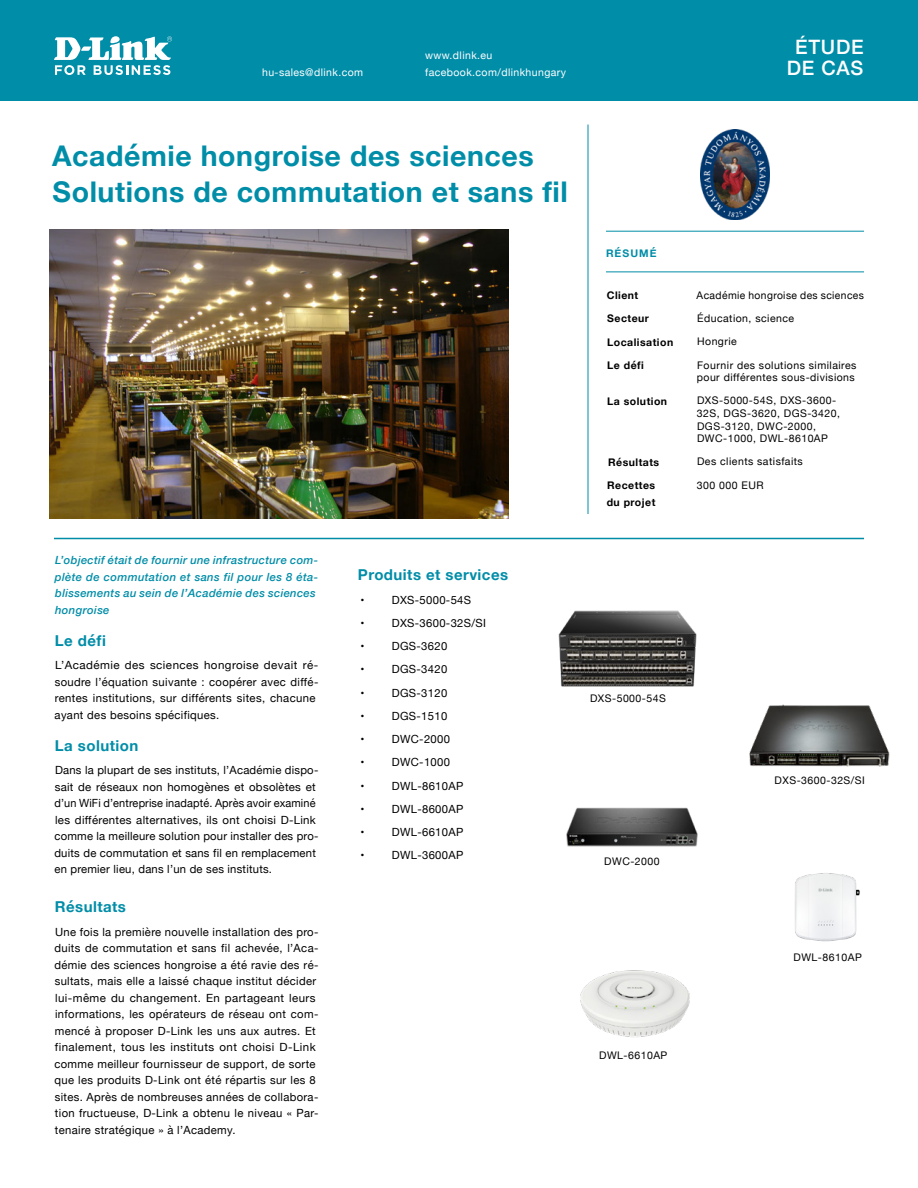
<style>
.page{position:relative;width:918px;height:1188px;background:#fff}
.page>*{position:absolute;margin:0;border:0;box-sizing:border-box;transform-origin:0 0}
.t1{font:700 28.5px/36px "Helvetica Neue";letter-spacing:.02em;color:#008da8}
.t2{font:500 19.8px/21.1px "Helvetica Neue";letter-spacing:.04em;color:#fff;text-align:center}
.t3{font:700 15px "Helvetica Neue";letter-spacing:.03em;color:#008da8}
.t4{font:11.25px/16.5px "Helvetica Neue";letter-spacing:.03em;color:#000}
.t5{font:italic 500 11.25px/16.5px "Helvetica Neue";letter-spacing:.03em;color:#008da8}
.t6{font:10.5px/12.6px "Helvetica Neue";letter-spacing:.045em;color:#000}
.t7{font:700 10.5px/16.5px "Helvetica Neue";letter-spacing:.045em;color:#000}
.t8{font:10.5px "Helvetica Neue";letter-spacing:.04em;color:#fff}
.t9{font:700 10.5px "Helvetica Neue";letter-spacing:.1em;color:#008da8}
</style>
<div class="page">
<hr style="left:54px;top:538px;width:810px;height:1px;background:#008da8">
<hr style="left:588px;top:125px;width:1px;height:389px;background:#008da8">
<div style="left:0;top:0;width:918px;height:100px;background:#008da8"></div>
<svg style="left:54px;top:36px;width:118px;height:39px"></svg>
<hr style="left:606px;top:272px;width:258px;height:1px;background:#008da8">
<hr style="left:606px;top:231px;width:258px;height:1px;background:#008da8">
<img style="left:50px;top:229px;width:459px;height:289px">
<img style="left:701px;top:129px;width:68px;height:90px">
<img style="left:558px;top:610px;width:139px;height:77px">
<img style="left:566px;top:807px;width:132px;height:40px">
<img style="left:795px;top:873px;width:65px;height:69px">
<img style="left:749px;top:704px;width:141px;height:63px">
<img style="left:580px;top:970px;width:110px;height:68px">
<p class="t8" style="left:425px;top:48px;width:69px">www.dlink.eu</p>
<p class="t8" style="left:262px;top:65px;width:103px">hu-sales@dlink.com</p>
<p class="t8" style="left:425px;top:65px;width:142px">facebook.com/dlinkhungary</p>
<p class="t2" style="left:787px;top:35px;width:79px">ÉTUDE<br>DE CAS</p>
<p class="t1" style="left:52px;top:139px;width:517px">Académie hongroise des sciences<br>Solutions de commutation et sans fil</p>
<p class="t5" style="left:55px;top:551px;width:265px">L’objectif était de fournir une infrastructure com&shy;plète de commutation et sans fil pour les 8 éta&shy;blissements au sein de l’Académie des sciences hongroise</p>
<p class="t3" style="left:55px;top:629px;width:53px">Le défi</p>
<p class="t4" style="left:55px;top:658px;width:265px">L’Académie des sciences hongroise devait ré&shy;soudre l’équation suivante : coopérer avec diffé&shy;rentes institutions, sur différents sites, chacune ayant des besoins spécifiques.</p>
<p class="t3" style="left:55px;top:734px;width:85px">La solution</p>
<p class="t4" style="left:54px;top:763px;width:265px">Dans la plupart de ses instituts, l’Académie dispo&shy;sait de réseaux non homogènes et obsolètes et d’un WiFi d’entreprise inadapté. Après avoir examiné les différentes alternatives, ils ont choisi D-Link comme la meilleure solution pour installer des pro&shy;duits de commutation et sans fil en remplacement en premier lieu, dans l’un de ses instituts.</p>
<p class="t3" style="left:55px;top:895px;width:73px">Résultats</p>
<p class="t4" style="left:54px;top:924px;width:265px">Une fois la première nouvelle installation des pro&shy;duits de commutation et sans fil achevée, l’Aca&shy;démie des sciences hongroise a été ravie des ré&shy;sultats, mais elle a laissé chaque institut décider lui-même du changement. En partageant leurs informations, les opérateurs de réseau ont com&shy;mencé à proposer D-Link les uns aux autres. Et finalement, tous les instituts ont choisi D-Link comme meilleur fournisseur de support, de sorte que les produits D-Link ont été répartis sur les 8 sites. Après de nombreuses années de collabora&shy;tion fructueuse, D-Link a obtenu le niveau « Par&shy;tenaire stratégique » à l’Academy.</p>
<p class="t3" style="left:358px;top:563px;width:152px">Produits et services</p>
<p class="t4" style="left:360px;top:592px;width:5px">•</p>
<p class="t4" style="left:392px;top:592px;width:81px">DXS-5000-54S</p>
<p class="t4" style="left:360px;top:615px;width:5px">•</p>
<p class="t4" style="left:392px;top:615px;width:96px">DXS-3600-32S/SI</p>
<p class="t4" style="left:360px;top:638px;width:5px">•</p>
<p class="t4" style="left:392px;top:638px;width:57px">DGS-3620</p>
<p class="t4" style="left:360px;top:662px;width:5px">•</p>
<p class="t4" style="left:392px;top:662px;width:57px">DGS-3420</p>
<p class="t4" style="left:360px;top:685px;width:5px">•</p>
<p class="t4" style="left:392px;top:685px;width:57px">DGS-3120</p>
<p class="t4" style="left:360px;top:708px;width:5px">•</p>
<p class="t4" style="left:392px;top:708px;width:57px">DGS-1510</p>
<p class="t4" style="left:360px;top:731px;width:5px">•</p>
<p class="t4" style="left:392px;top:731px;width:60px">DWC-2000</p>
<p class="t4" style="left:360px;top:755px;width:5px">•</p>
<p class="t4" style="left:392px;top:755px;width:60px">DWC-1000</p>
<p class="t4" style="left:360px;top:778px;width:5px">•</p>
<p class="t4" style="left:392px;top:778px;width:73px">DWL-8610AP</p>
<p class="t4" style="left:360px;top:801px;width:5px">•</p>
<p class="t4" style="left:392px;top:801px;width:73px">DWL-8600AP</p>
<p class="t4" style="left:360px;top:824px;width:5px">•</p>
<p class="t4" style="left:392px;top:824px;width:73px">DWL-6610AP</p>
<p class="t4" style="left:360px;top:848px;width:5px">•</p>
<p class="t4" style="left:392px;top:848px;width:73px">DWL-3600AP</p>
<p class="t9" style="left:606px;top:245px;width:52px">RÉSUMÉ</p>
<p class="t7" style="left:607px;top:287px;width:33px">Client</p>
<p class="t6" style="left:697px;top:289px;width:169px">Académie hongroise des sciences</p>
<p class="t7" style="left:607px;top:310px;width:43px">Secteur</p>
<p class="t6" style="left:697px;top:313px;width:99px">Éducation, science</p>
<p class="t7" style="left:607px;top:334px;width:68px">Localisation</p>
<p class="t6" style="left:697px;top:336px;width:41px">Hongrie</p>
<p class="t7" style="left:607px;top:357px;width:38px">Le défi</p>
<p class="t6" style="left:697px;top:359px;width:161px">Fournir des solutions similaires pour différentes sous-divisions</p>
<p class="t7" style="left:607px;top:393px;width:61px">La solution</p>
<p class="t6" style="left:697px;top:395px;width:145px">DXS-5000-54S, DXS-3600-<br>32S, DGS-3620, DGS-3420,<br>DGS-3120, DWC-2000,<br>DWC-1000, DWL-8610AP</p>
<p class="t7" style="left:608px;top:454px;width:53px">Résultats</p>
<p class="t6" style="left:697px;top:456px;width:107px">Des clients satisfaits</p>
<p class="t7" style="left:607px;top:477px;width:50px">Recettes du projet</p>
<p class="t6" style="left:697px;top:479px;width:68px">300 000 EUR</p>
<p class="t6" style="left:590px;top:693px;width:77px">DXS-5000-54S</p>
<p class="t6" style="left:604px;top:855px;width:57px">DWC-2000</p>
<p class="t6" style="left:599px;top:1049px;width:70px">DWL-6610AP</p>
<p class="t6" style="left:775px;top:775px;width:92px">DXS-3600-32S/SI</p>
<p class="t6" style="left:794px;top:951px;width:70px">DWL-8610AP</p>
</div>
